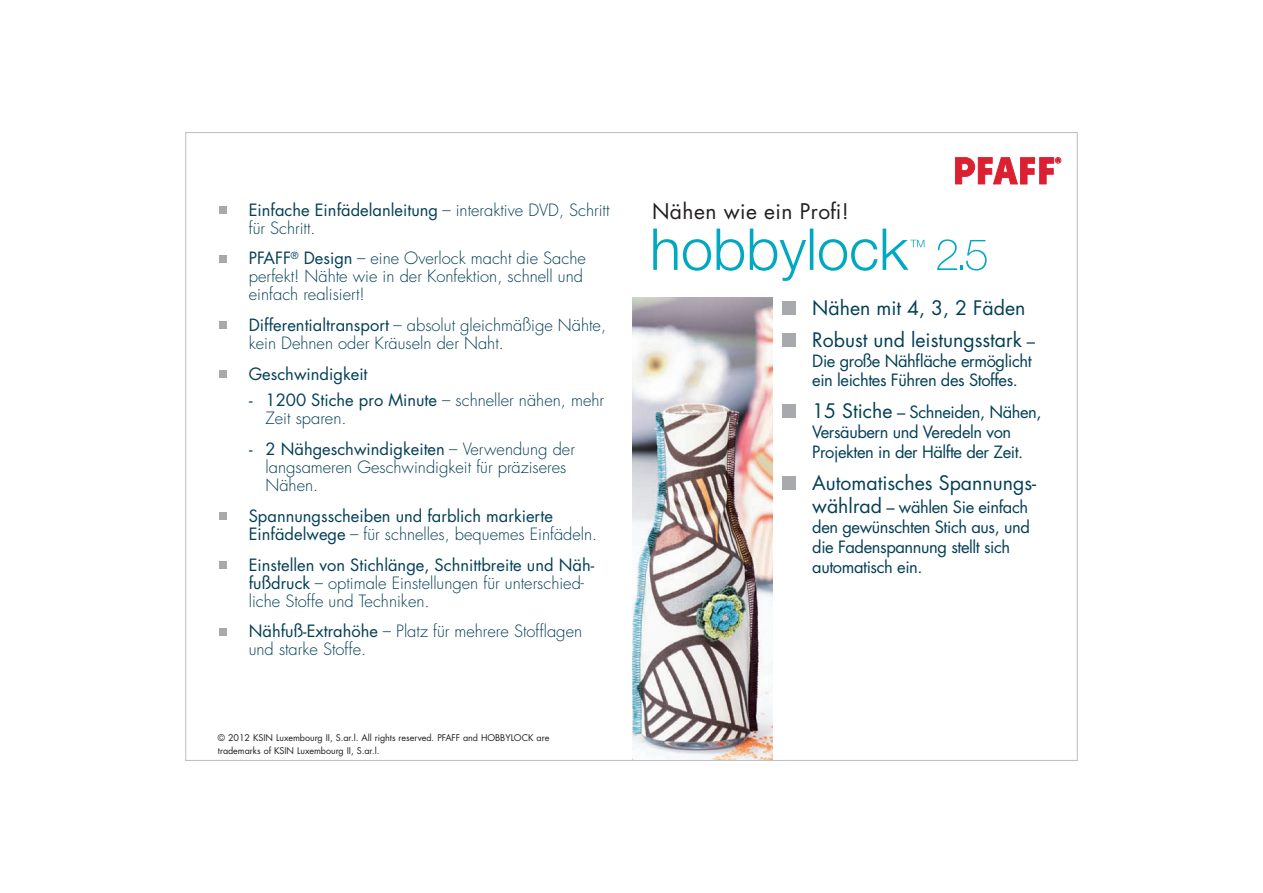
<style>
.page{position:relative;width:1263px;height:893px;background:#fff}
.page>*{position:absolute;margin:0;border:0;box-sizing:border-box;transform-origin:0 0}
.t1{font:21px "Futura Std";letter-spacing:.02em;color:#231f20}
.t2{font:19.5px "Futura Std";color:#033f56}
.t3{font:300 16.5px/18px "Futura Std";color:#033f56}
.t4{font:16.5px/19.8px "Futura Std";letter-spacing:-.025em;color:#033f56}
.t5{font:16.5px/18px "Futura Std";color:#033f56}
.t6{font:9px/13.5px "Futura Std";letter-spacing:-.005em;color:#231f20}
.s1{font-weight:300}
.s2{font-weight:400}
.s3{font-size:16.5px}
.s4{font-size:19.5px}
</style>
<div class="page">
<img style="left:632px;top:298px;width:140px;height:462px">
<div style="left:219px;top:206px;width:7px;height:7px;background:#a8a9ad"></div>
<div style="left:219px;top:255px;width:7px;height:7px;background:#a8a9ad"></div>
<div style="left:219px;top:322px;width:7px;height:7px;background:#a8a9ad"></div>
<div style="left:219px;top:370px;width:7px;height:8px;background:#a8a9ad"></div>
<div style="left:219px;top:512px;width:7px;height:8px;background:#a8a9ad"></div>
<div style="left:219px;top:561px;width:7px;height:7px;background:#a8a9ad"></div>
<div style="left:219px;top:628px;width:7px;height:7px;background:#a8a9ad"></div>
<div style="left:782px;top:301px;width:14px;height:14px;background:#a8a9ad"></div>
<div style="left:782px;top:333px;width:14px;height:14px;background:#a8a9ad"></div>
<div style="left:782px;top:404px;width:14px;height:14px;background:#a8a9ad"></div>
<div style="left:782px;top:476px;width:14px;height:14px;background:#a8a9ad"></div>
<svg style="left:653px;top:229px;width:271px;height:52px"></svg>
<svg style="left:937px;top:239px;width:50px;height:32px"></svg>
<svg style="left:955px;top:158px;width:106px;height:26px"></svg>
<p class="t5" style="left:249px;top:201px;width:362px">Einfache Einfädelanleitung <span class="s1">– interaktive DVD, Schritt</span></p>
<p class="t1" style="left:652px;top:198px;width:198px">Nähen wie ein Profi!</p>
<p class="t3" style="left:249px;top:219px;width:68px">für Schritt.</p>
<p class="t3" style="left:249px;top:250px;width:339px"><span class="s2">PFAFF</span><sup>®</sup> <span class="s2">Design</span> – eine Overlock macht die Sache perfekt! Nähte wie in der Konfektion, schnell und einfach realisiert!</p>
<p class="t3" style="left:249px;top:317px;width:359px"><span class="s2">Differentialtransport</span> – absolut gleichmäßige Nähte, kein Dehnen oder Kräuseln der Naht.</p>
<p class="t5" style="left:249px;top:365px;width:120px">Geschwindigkeit</p>
<p class="t3" style="left:265px;top:392px;width:340px;text-indent:-16px"><span class="s2">- 1200 Stiche pro Minute</span> – schneller nähen, mehr<br>Zeit sparen.</p>
<p class="t3" style="left:265px;top:441px;width:311px;text-indent:-16px"><span class="s2">- 2 Nähgeschwindigkeiten</span> – Verwendung der langsameren Geschwindigkeit für präziseres<br>Nähen.</p>
<p class="t5" style="left:249px;top:507px;width:350px">Spannungsscheiben und farblich markierte<br>Einfädelwege <span class="s1">– für schnelles, bequemes Einfädeln.</span></p>
<p class="t3" style="left:249px;top:556px;width:347px"><span class="s2">Einstellen von Stichlänge, Schnittbreite und Näh&shy;fußdruck</span> – optimale Einstellungen für unterschied&shy;liche Stoffe und Techniken.</p>
<p class="t3" style="left:249px;top:623px;width:335px"><span class="s2">Nähfuß-Extrahöhe</span> – Platz für mehrere Stofflagen und starke Stoffe.</p>
<p class="t2" style="left:812px;top:295px;width:215px">Nähen mit 4, 3, 2 Fäden</p>
<p class="t2" style="left:812px;top:327px;width:224px">Robust und leistungsstark <span class="s3">–</span></p>
<p class="t4" style="left:812px;top:351px;width:221px">Die große Nähfläche ermöglicht ein leichtes Führen des Stoffes.</p>
<p class="t4" style="left:812px;top:402px;width:231px"><span class="s4">15 Stiche</span> – Schneiden, Nähen,<br>Versäubern und Veredeln von<br>Projekten in der Hälfte der Zeit.</p>
<p class="t2" style="left:812px;top:470px;width:225px">Automatisches Spannungs-</p>
<p class="t4" style="left:812px;top:497px;width:219px"><span class="s4">wählrad</span> – wählen Sie einfach den gewünschten Stich aus, und die Fadenspannung stellt sich automatisch ein.</p>
<p class="t6" style="left:218px;top:731px;width:333px">© 2012 KSIN Luxembourg II, S.ar.l. All rights reserved. PFAFF and HOBBYLOCK are trademarks of KSIN Luxembourg II, S.ar.l.</p>
</div>
